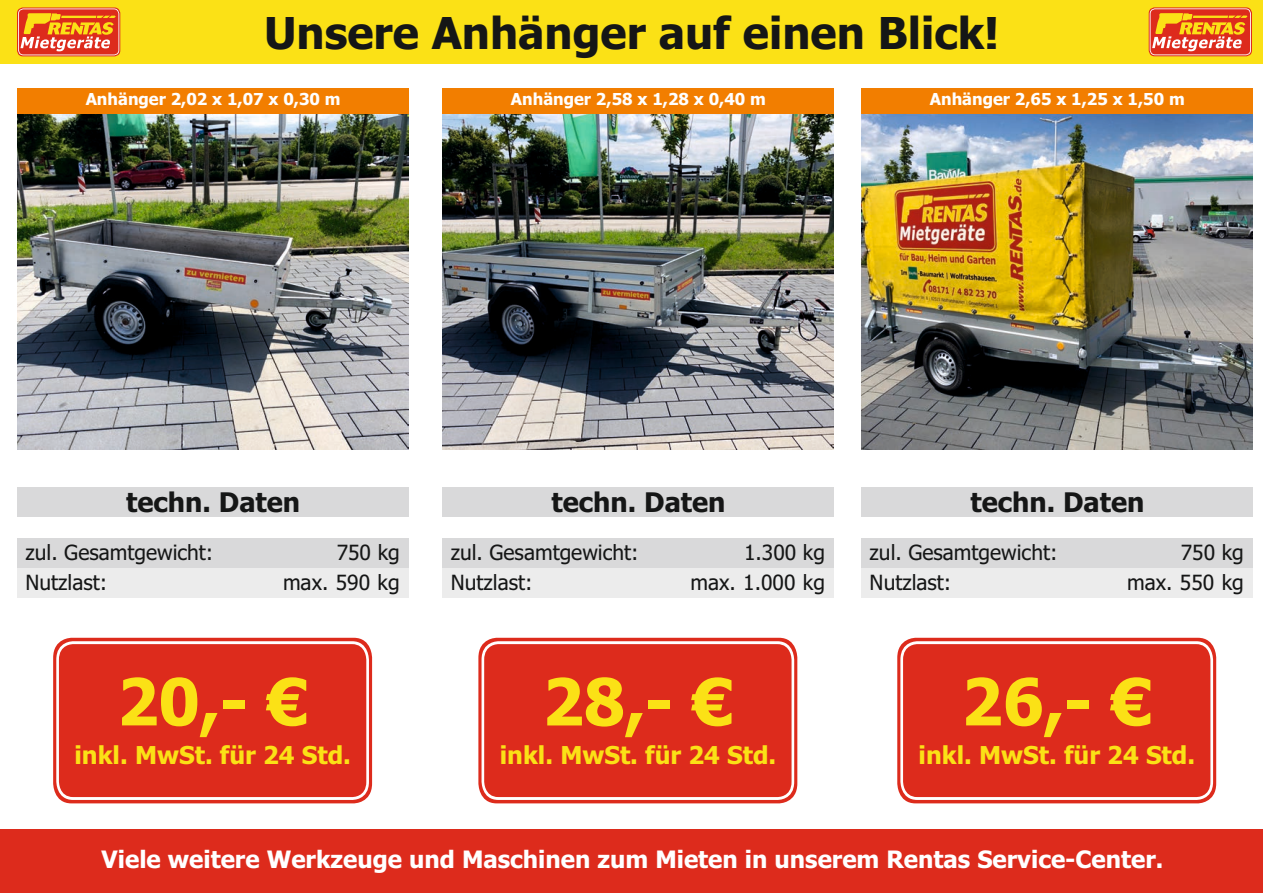
<style>
.page{position:relative;width:1263px;height:893px;background:#fff}
.page>*{position:absolute;margin:0;border:0;box-sizing:border-box;transform-origin:0 0}
.t1{font:700 64.8px "Tahoma";color:#fbe116}
.t2{font:700 43.95px "Tahoma";color:#151616}
.t3{font:700 27px "Tahoma";color:#151616}
.t4{font:700 24.75px "Tahoma";color:#fbe116}
.t5{font:700 24px "Tahoma";color:#fff}
.t6{font:21px "Tahoma";color:#151616}
.t7{font:700 16.5px "Tahoma";color:#fff}
</style>
<div class="page">
<img style="left:442px;top:114px;width:391px;height:336px">
<img style="left:17px;top:114px;width:391px;height:336px">
<div style="left:0;top:0;width:1263px;height:64px;background:#fbe116"></div>
<div style="left:0;top:829px;width:1263px;height:64px;background:#dd2b1c"></div>
<svg style="left:1149px;top:7px;width:103px;height:49px"></svg>
<svg style="left:1150px;top:8px;width:101px;height:47px"></svg>
<svg style="left:17px;top:7px;width:103px;height:49px"></svg>
<svg style="left:18px;top:8px;width:101px;height:48px"></svg>
<div style="left:17px;top:88px;width:391px;height:26px;background:#f27e00"></div>
<div style="left:442px;top:88px;width:391px;height:26px;background:#f27e00"></div>
<div style="left:53px;top:638px;width:319px;height:165px;background:#dd2b1c;border-radius:19px"></div>
<svg style="left:56px;top:641px;width:313px;height:159px"></svg>
<div style="left:17px;top:487px;width:391px;height:30px;background:#d9d9da"></div>
<div style="left:17px;top:568px;width:391px;height:29px;background:#ececec"></div>
<div style="left:17px;top:538px;width:391px;height:30px;background:#d9d9da"></div>
<div style="left:478px;top:638px;width:319px;height:165px;background:#dd2b1c;border-radius:19px"></div>
<svg style="left:481px;top:641px;width:313px;height:159px"></svg>
<div style="left:442px;top:487px;width:391px;height:30px;background:#d9d9da"></div>
<div style="left:442px;top:568px;width:391px;height:29px;background:#ececec"></div>
<div style="left:442px;top:538px;width:391px;height:30px;background:#d9d9da"></div>
<img style="left:861px;top:114px;width:391px;height:336px">
<div style="left:861px;top:88px;width:391px;height:26px;background:#f27e00"></div>
<div style="left:897px;top:638px;width:319px;height:165px;background:#dd2b1c;border-radius:19px"></div>
<svg style="left:900px;top:641px;width:313px;height:159px"></svg>
<div style="left:861px;top:487px;width:391px;height:30px;background:#d9d9da"></div>
<div style="left:861px;top:568px;width:391px;height:29px;background:#ececec"></div>
<div style="left:861px;top:538px;width:391px;height:30px;background:#d9d9da"></div>
<h2 class="t2" style="left:264px;top:15px;width:737px">Unsere Anhänger auf einen Blick!</h2>
<p class="t7" style="left:86px;top:93px;width:257px">Anhänger 2,02 x 1,07 x 0,30 m</p>
<p class="t7" style="left:511px;top:93px;width:257px">Anhänger 2,58 x 1,28 x 0,40 m</p>
<p class="t7" style="left:930px;top:93px;width:257px">Anhänger 2,65 x 1,25 x 1,50 m</p>
<p class="t3" style="left:126px;top:491px;width:175px">techn. Daten</p>
<p class="t3" style="left:552px;top:491px;width:175px">techn. Daten</p>
<p class="t3" style="left:970px;top:491px;width:175px">techn. Daten</p>
<p class="t6" style="left:26px;top:544px;width:189px">zul. Gesamtgewicht:</p>
<p class="t6" style="left:337px;top:544px;width:65px">750 kg</p>
<p class="t6" style="left:451px;top:544px;width:189px">zul. Gesamtgewicht:</p>
<p class="t6" style="left:744px;top:544px;width:82px">1.300 kg</p>
<p class="t6" style="left:870px;top:544px;width:189px">zul. Gesamtgewicht:</p>
<p class="t6" style="left:1181px;top:544px;width:65px">750 kg</p>
<p class="t6" style="left:26px;top:574px;width:83px">Nutzlast:</p>
<p class="t6" style="left:283px;top:574px;width:118px">max. 590 kg</p>
<p class="t6" style="left:451px;top:574px;width:83px">Nutzlast:</p>
<p class="t6" style="left:690px;top:574px;width:136px">max. 1.000 kg</p>
<p class="t6" style="left:870px;top:574px;width:83px">Nutzlast:</p>
<p class="t6" style="left:1127px;top:574px;width:118px">max. 550 kg</p>
<h1 class="t1" style="left:117px;top:676px;width:193px">20,- €</h1>
<p class="t4" style="left:75px;top:744px;width:278px">inkl. MwSt. für 24 Std.</p>
<h1 class="t1" style="left:542px;top:676px;width:193px">28,- €</h1>
<p class="t4" style="left:500px;top:745px;width:278px">inkl. MwSt. für 24 Std.</p>
<h1 class="t1" style="left:961px;top:676px;width:193px">26,- €</h1>
<p class="t4" style="left:919px;top:744px;width:278px">inkl. MwSt. für 24 Std.</p>
<p class="t5" style="left:102px;top:849px;width:1063px">Viele weitere Werkzeuge und Maschinen zum Mieten in unserem Rentas Service-Center.</p>
</div>
